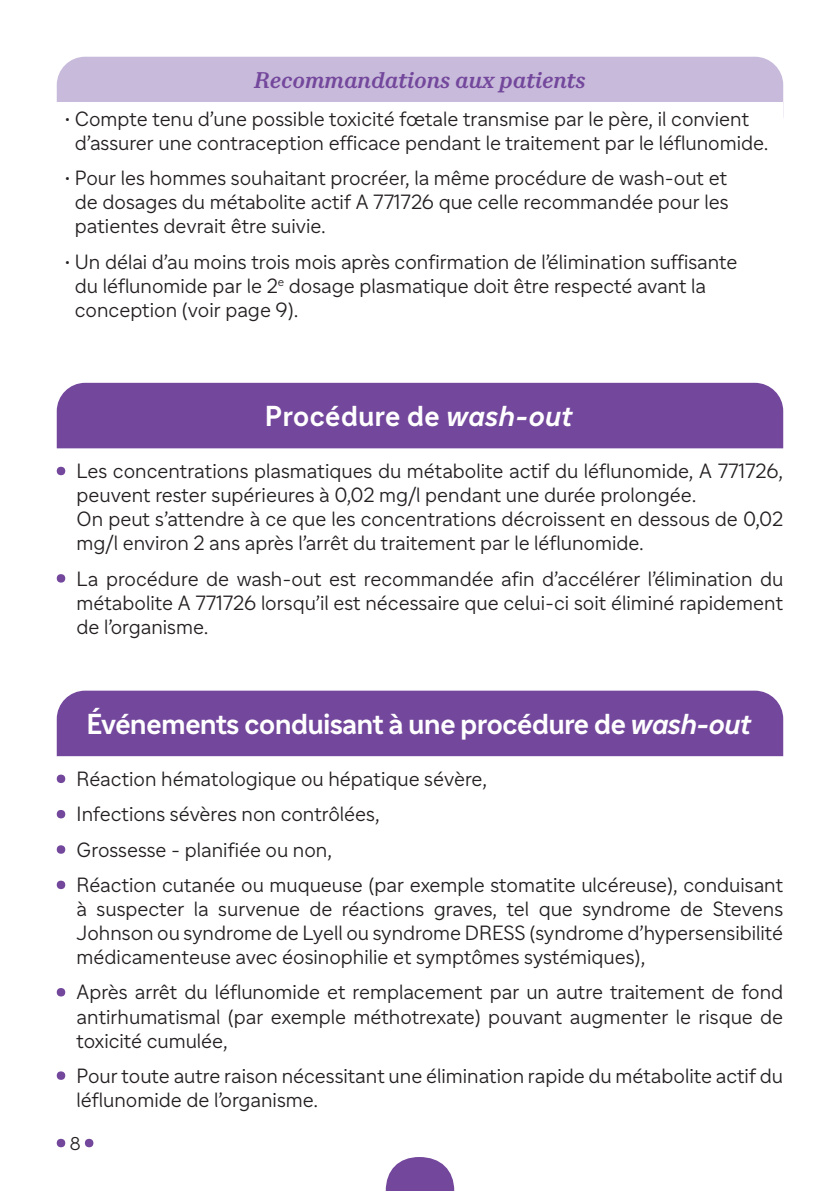
<style>
.page{position:relative;width:840px;height:1191px;background:#fff}
.page>*{position:absolute;margin:0;border:0;box-sizing:border-box;transform-origin:0 0}
.t1{font:700 28px "Sanofi Sans 6";letter-spacing:-.03em;color:#fff}
.t2{font:700 28px "Sanofi Sans 6";color:#fff}
.t3{font:italic 700 22px "Sanofi Serif 6";color:#73479c}
.t4{font:300 20px/24px "Sanofi Sans 6";color:#231f20}
.t5{font:300 18px "Sanofi Sans 6";color:#231f20}
.s1{font-style:italic}
</style>
<div class="page">
<div style="left:57px;top:57px;width:725px;height:87px;background:#c8bada;border-radius:28px"></div>
<div style="left:57px;top:102px;width:725px;height:223px;background:#fff"></div>
<svg style="left:57px;top:467px;width:8px;height:8px"></svg>
<svg style="left:57px;top:574px;width:8px;height:8px"></svg>
<svg style="left:57px;top:774px;width:8px;height:9px"></svg>
<svg style="left:57px;top:810px;width:8px;height:8px"></svg>
<svg style="left:57px;top:845px;width:8px;height:8px"></svg>
<svg style="left:57px;top:880px;width:8px;height:9px"></svg>
<svg style="left:57px;top:988px;width:8px;height:8px"></svg>
<svg style="left:57px;top:1071px;width:8px;height:8px"></svg>
<div style="left:57px;top:383px;width:725px;height:65px;background:#73479c"></div>
<div style="left:57px;top:690px;width:725px;height:66px;background:#73479c"></div>
<svg style="left:57px;top:1138px;width:8px;height:9px"></svg>
<svg style="left:85px;top:1138px;width:8px;height:9px"></svg>
<svg style="left:385px;top:1157px;width:69px;height:34px"></svg>
<p class="t3" style="left:254px;top:67px;width:333px">Recommandations aux patients</p>
<p class="t4" style="left:75px;top:107px;width:694px;text-indent:-10px">• Compte tenu d’une possible toxicité fœtale transmise par le père, il convient d’assurer une contraception efficace pendant le traitement par le léflunomide.</p>
<p class="t4" style="left:75px;top:166px;width:654px;text-align:justify;text-indent:-10px">• Pour les hommes souhaitant procréer, la même procédure de wash-out et de dosages du métabolite actif A 771726 que celle recommandée pour les patientes devrait être suivie.</p>
<p class="t4" style="left:75px;top:249px;width:663px;text-indent:-10px">• Un délai d’au moins trois mois après confirmation de l’élimination suffisante du léflunomide par le 2<sup>e</sup> dosage plasmatique doit être respecté avant la conception (voir page 9).</p>
<h1 class="t2" style="left:265px;top:398px;width:309px">Procédure de <span class="s1">wash-out</span></h1>
<p class="t4" style="left:77px;top:459px;width:707px">Les concentrations plasmatiques du métabolite actif du léflunomide, A 771726, peuvent rester supérieures à 0,02 mg/l pendant une durée prolongée.<br>On peut s’attendre à ce que les concentrations décroissent en dessous de 0,02 mg/l environ 2 ans après l’arrêt du traitement par le léflunomide.</p>
<p class="t4" style="left:77px;top:566px;width:707px;text-align:justify">La procédure de wash-out est recommandée afin d’accélérer l’élimination du métabolite A 771726 lorsqu’il est nécessaire que celui-ci soit éliminé rapidement de l’organisme.</p>
<h1 class="t1" style="left:86px;top:706px;width:665px">Événements conduisant à une procédure de <span class="s1">wash-out</span></h1>
<p class="t4" style="left:77px;top:761px;width:707px;line-height:35.4px">Réaction hématologique ou hépatique sévère,<br>Infections sévères non contrôlées,<br>Grossesse - planifiée ou non,<br>Réaction cutanée ou muqueuse (par exemple stomatite ulcéreuse), conduisant</p>
<p class="t4" style="left:77px;top:897px;width:707px;text-align:justify">à suspecter la survenue de réactions graves, tel que syndrome de Stevens Johnson ou syndrome de Lyell ou syndrome DRESS (syndrome d’hypersensibilité médicamenteuse avec éosinophilie et symptômes systémiques),</p>
<p class="t4" style="left:77px;top:980px;width:707px;text-align:justify">Après arrêt du léflunomide et remplacement par un autre traitement de fond antirhumatismal (par exemple méthotrexate) pouvant augmenter le risque de toxicité cumulée,</p>
<p class="t4" style="left:77px;top:1063px;width:707px">Pour toute autre raison nécessitant une élimination rapide du métabolite actif du léflunomide de l’organisme.</p>
<p class="t5" style="left:70px;top:1133px;width:12px">8</p>
</div>
